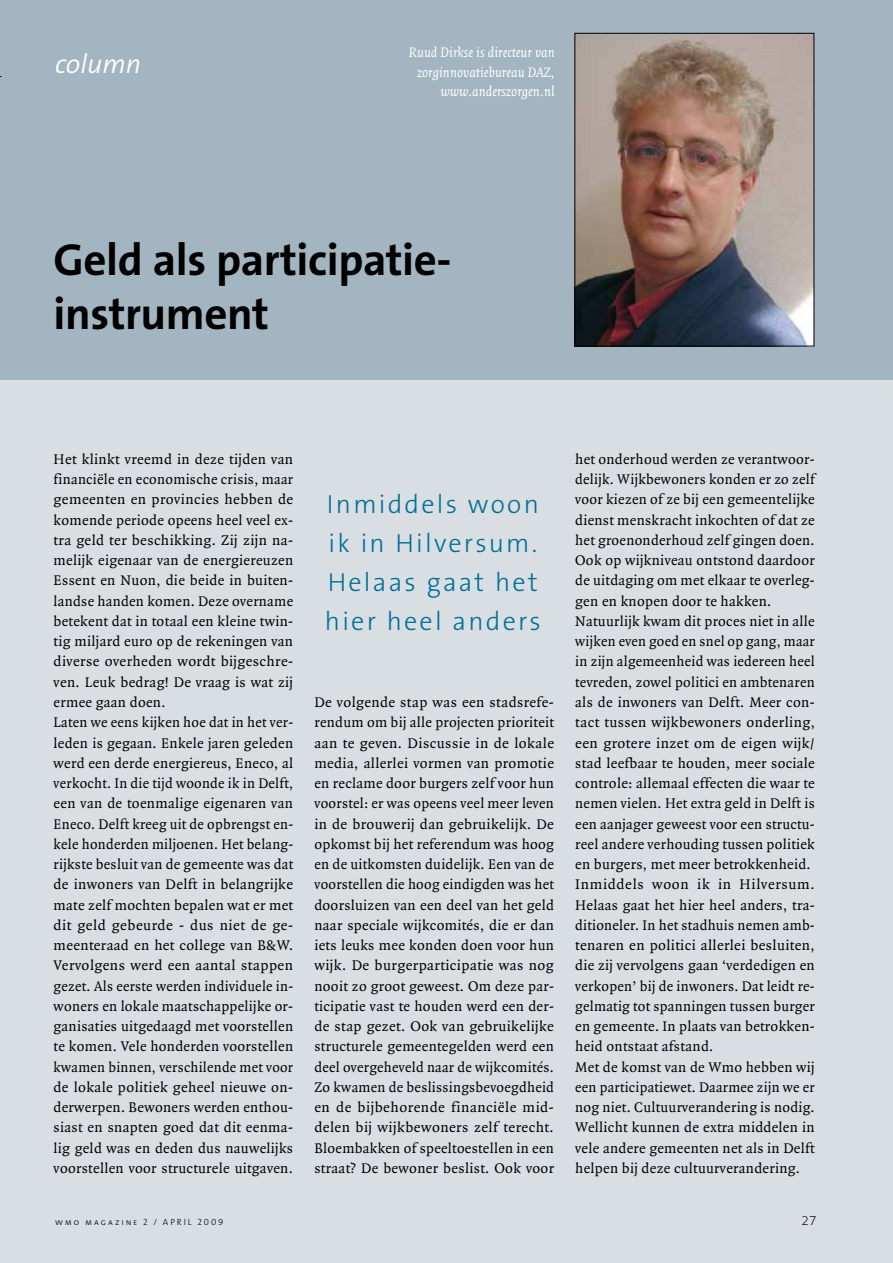
<style>
.page{position:relative;width:893px;height:1263px;background:#fff}
.page>*{position:absolute;margin:0;border:0;box-sizing:border-box;transform-origin:0 0}
.t1{font:700 45px/54px "The Sans B7";letter-spacing:-.01em;color:#000}
.t2{font:italic 300 27px "The Sans B4";color:#fff}
.t3{font:300 26.25px/39px "The Sans B3";letter-spacing:.085em;color:#007096}
.t4{font:15px/20.2px "Quadraat";letter-spacing:.02em;color:#000}
.t5{font:italic 14.85px/19.2px "Quadraat";color:#fff;text-align:right}
.t6{font:200 13.5px "The Sans B2";color:#000}
.t7{font:9px "The Sans Light Caps";letter-spacing:.21em;color:#000}
</style>
<div class="page">
<div style="left:0;top:324px;width:893px;height:939px;background:#d9dee3"></div>
<div style="left:0;top:0;width:893px;height:380px;background:#a2b5c0"></div>
<img style="left:577px;top:35px;width:235px;height:309px">
<div style="left:575px;top:33px;width:239px;height:313px;border:1px solid #000"></div>
<h2 class="t2" style="left:55px;top:50px;width:87px">column</h2>
<p class="t5" style="left:409px;top:43px;width:147px">Ruud Dirkse is directeur van zorginnovatiebureau DAZ, www.anderszorgen.nl</p>
<h1 class="t1" style="left:54px;top:235px;width:399px">Geld als participatie&shy;instrument</h1>
<p class="t4" style="left:54px;top:449px;width:241px">Het klinkt vreemd in deze tijden van financiële en economische crisis, maar gemeenten en provincies hebben de komende periode opeens heel veel ex&shy;tra geld ter beschikking. Zij zijn na&shy;melijk eigenaar van de energiereuzen Essent en Nuon, die beide in buiten&shy;landse handen komen. Deze overname betekent dat in totaal een kleine twin&shy;tig miljard euro op de rekeningen van diverse overheden wordt bijgeschre&shy;ven. Leuk bedrag! De vraag is wat zij ermee gaan doen.<br>Laten we eens kijken hoe dat in het ver&shy;leden is gegaan. Enkele jaren geleden werd een derde energiereus, Eneco, al verkocht. In die tijd woonde ik in Delft, een van de toenmalige eigenaren van Eneco. Delft kreeg uit de opbrengst en&shy;kele honderden miljoenen. Het belang&shy;rijkste besluit van de gemeente was dat de inwoners van Delft in belangrijke mate zelf mochten bepalen wat er met dit geld gebeurde - dus niet de ge&shy;meenteraad en het college van B&amp;W.<br>Vervolgens werd een aantal stappen gezet. Als eerste werden individuele in&shy;woners en lokale maatschappelijke or&shy;ganisaties uitgedaagd met voorstellen te komen. Vele honderden voorstellen kwamen binnen, verschilende met voor de lokale politiek geheel nieuwe on&shy;derwerpen. Bewoners werden enthou&shy;siast en snapten goed dat dit eenma&shy;lig geld was en deden dus nauwelijks voorstellen voor structurele uitgaven.</p>
<h3 class="t3" style="left:325px;top:486px;width:217px">Inmiddels woon ik in Hilversum.<br>Helaas gaat het hier heel anders</h3>
<p class="t4" style="left:314px;top:693px;width:241px;text-align:justify">De volgende stap was een stadsrefe&shy;rendum om bij alle projecten prioriteit aan te geven. Discussie in de lokale media, allerlei vormen van promotie en reclame door burgers zelf voor hun voorstel: er was opeens veel meer leven in de brouwerij dan gebruikelijk. De opkomst bij het referendum was hoog en de uitkomsten duidelijk. Een van de voorstellen die hoog eindigden was het doorsluizen van een deel van het geld naar speciale wijkcomités, die er dan iets leuks mee konden doen voor hun wijk. De burgerparticipatie was nog nooit zo groot geweest. Om deze par&shy;ticipatie vast te houden werd een der&shy;de stap gezet. Ook van gebruikelijke structurele gemeentegelden werd een deel overgeheveld naar de wijkcomités.<br>Zo kwamen de beslissingsbevoegdheid en de bijbehorende financiële mid&shy;delen bij wijkbewoners zelf terecht.<br>Bloembakken of speeltoestellen in een straat? De bewoner beslist. Ook voor</p>
<p class="t4" style="left:575px;top:449px;width:241px">het onderhoud werden ze verantwoor&shy;delijk. Wijkbewoners konden er zo zelf voor kiezen of ze bij een gemeentelijke dienst menskracht inkochten of dat ze het groenonderhoud zelf gingen doen.<br>Ook op wijkniveau ontstond daardoor de uitdaging om met elkaar te overleg&shy;gen en knopen door te hakken.<br>Natuurlijk kwam dit proces niet in alle wijken even goed en snel op gang, maar in zijn algemeenheid was iedereen heel tevreden, zowel politici en ambtenaren als de inwoners van Delft. Meer con&shy;tact tussen wijkbewoners onderling, een grotere inzet om de eigen wijk/ stad leefbaar te houden, meer sociale controle: allemaal effecten die waar te nemen vielen. Het extra geld in Delft is een aanjager geweest voor een structu&shy;reel andere verhouding tussen politiek en burgers, met meer betrokkenheid.<br>Inmiddels woon ik in Hilversum.<br>Helaas gaat het hier heel anders, tra&shy;ditioneler. In het stadhuis nemen amb&shy;tenaren en politici allerlei besluiten, die zij vervolgens gaan ‘verdedigen en verkopen’ bij de inwoners. Dat leidt re&shy;gelmatig tot spanningen tussen burger en gemeente. In plaats van betrokken&shy;heid ontstaat afstand.<br>Met de komst van de Wmo hebben wij een participatiewet. Daarmee zijn we er nog niet. Cultuurverandering is nodig.<br>Wellicht kunnen de extra middelen in vele andere gemeenten net als in Delft helpen bij deze cultuurverandering.</p>
<p class="t7" style="left:55px;top:1214px;width:170px">wmo magazine 2 / APRIL 2009</p>
<p class="t6" style="left:802px;top:1213px;width:16px">27</p>
</div>
